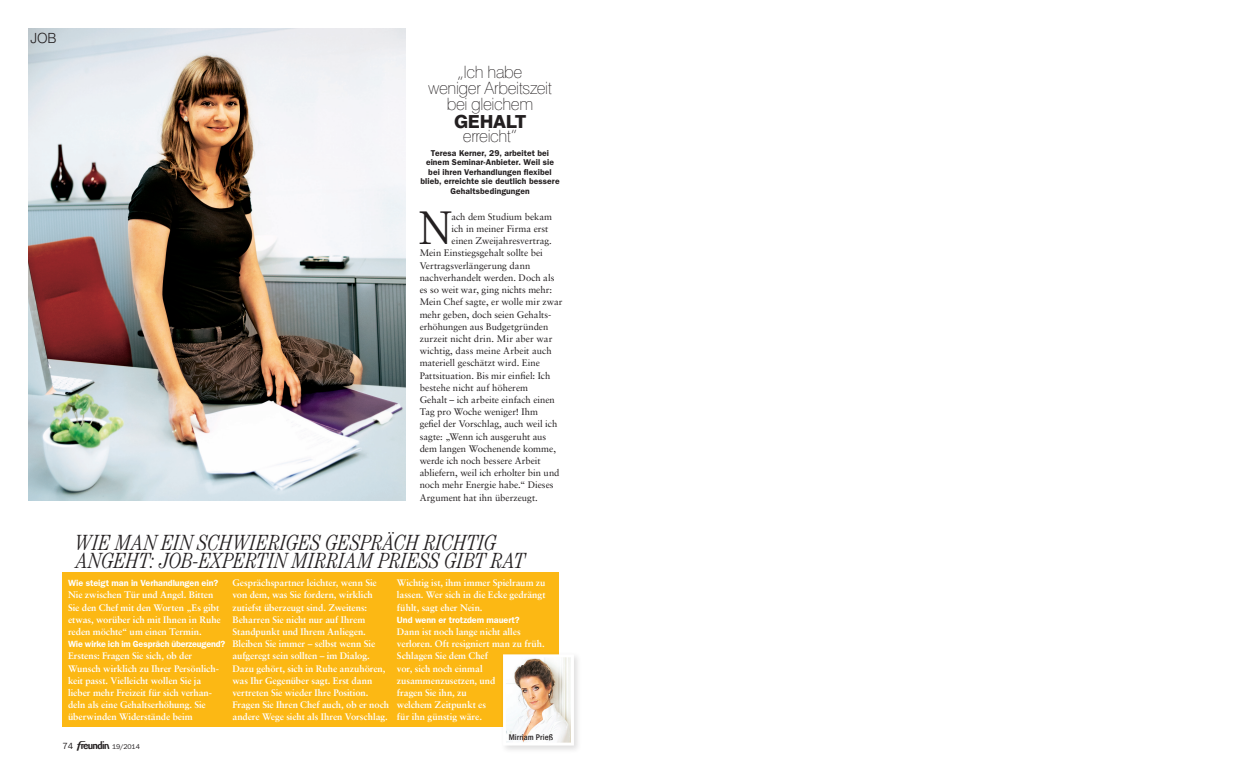
<style>
.page{position:relative;width:1242px;height:780px;background:#fff}
.page>*{position:absolute;margin:0;border:0;box-sizing:border-box;transform-origin:0 0}
.t1{font:300 47.3px "Century";color:#231f20}
.t2{font:italic 300 condensed 22px/18px "Century";letter-spacing:-.01em;color:#231f20}
.t3{font:800 18px "Swiss 721 BT";letter-spacing:-.02em;color:#231f20}
.t4{font:100 17px/16px "Swiss 721 BT";letter-spacing:-.025em;color:#231f20;text-align:center}
.t5{font:300 14px "Swiss 721 BT";color:#231f20}
.t6{font:700 9.5px/12.2px "Sabon LT";letter-spacing:-.005em;color:#fff}
.t7{font:9.5px "Sabon LT";letter-spacing:-.005em;color:#231f20}
.t8{font:9.5px "Sabon LT";letter-spacing:.015em;color:#231f20}
.t9{font:600 9px "Franklin Gothic LT";letter-spacing:-.01em;color:#fff}
.t10{font:9px "Franklin Gothic LT";color:#231f20}
.t11{font:600 8.5px/9.5px "Franklin Gothic LT";letter-spacing:.01em;color:#231f20;text-align:center}
.t12{font:500 condensed 8.5px "Franklin Gothic LT";letter-spacing:.01em;color:#231f20}
.t13{font:7px "Franklin Gothic LT";letter-spacing:-.02em;color:#231f20}
</style>
<div class="page">
<img style="left:28px;top:28px;width:377px;height:472px">
<div style="left:62px;top:572px;width:496px;height:154px;background:#fcb814"></div>
<div style="left:500px;top:651px;width:82px;height:102px;background:#231f20;opacity:.15"></div>
<img style="left:507px;top:658px;width:63px;height:83px">
<div style="left:503px;top:654px;width:71px;height:91px;border:3px solid #fff"></div>
<h3 class="t5" style="left:30px;top:28px;width:10px">job</h3>
<h3 class="t4" style="left:428px;top:64px;width:125px">„Ich habe<br>weniger Arbeitszeit bei gleichem</h3>
<h3 class="t3" style="left:454px;top:109px;width:74px">gehalt</h3>
<h3 class="t4" style="left:463px;top:128px;width:56px">erreicht”</h3>
<p class="t11" style="left:420px;top:148px;width:140px">Teresa Kerner, 29, arbeitet bei einem Seminar-Anbieter. Weil sie bei ihren Verhandlungen flexibel blieb, erreichte sie deutlich bessere<br>Gehaltsbedingungen</p>
<h1 class="t1" style="left:419px;top:201px;width:35px">N</h1>
<p class="t7" style="left:451px;top:211px;width:102px">ach dem Studium bekam</p>
<p class="t7" style="left:451px;top:223px;width:98px">ich in meiner Firma erst</p>
<p class="t7" style="left:451px;top:235px;width:102px">einen Zweijahresvertrag.</p>
<p class="t7" style="left:420px;top:247px;width:125px">Mein Einstiegsgehalt sollte bei</p>
<p class="t7" style="left:420px;top:260px;width:112px">Vertragsverlängerung dann</p>
<p class="t7" style="left:420px;top:272px;width:136px">nachverhandelt werden. Doch als</p>
<p class="t7" style="left:420px;top:284px;width:134px">es so weit war, ging nichts mehr:</p>
<p class="t7" style="left:420px;top:296px;width:144px">Mein Chef sagte, er wolle mir zwar</p>
<p class="t7" style="left:420px;top:308px;width:133px">mehr geben, doch seien Gehalts-</p>
<p class="t7" style="left:420px;top:321px;width:130px">erhöhungen aus Budgetgründen</p>
<p class="t8" style="left:420px;top:333px;width:134px">zurzeit nicht drin. Mir aber war</p>
<p class="t7" style="left:420px;top:345px;width:133px">wichtig, dass meine Arbeit auch</p>
<p class="t7" style="left:420px;top:357px;width:122px">materiell geschätzt wird. Eine</p>
<p class="t7" style="left:420px;top:369px;width:132px">Pattsituation. Bis mir einfiel: Ich</p>
<p class="t7" style="left:420px;top:382px;width:110px">bestehe nicht auf höherem</p>
<p class="t7" style="left:420px;top:394px;width:137px">Gehalt – ich arbeite einfach einen</p>
<p class="t7" style="left:420px;top:406px;width:120px">Tag pro Woche weniger! Ihm</p>
<p class="t7" style="left:420px;top:418px;width:139px">gefiel der Vorschlag, auch weil ich</p>
<p class="t7" style="left:420px;top:430px;width:128px">sagte: „Wenn ich ausgeruht aus</p>
<p class="t7" style="left:420px;top:443px;width:138px">dem langen Wochenende komme,</p>
<p class="t7" style="left:420px;top:455px;width:122px">werde ich noch bessere Arbeit</p>
<p class="t7" style="left:420px;top:467px;width:141px">abliefern, weil ich erholter bin und</p>
<p class="t7" style="left:420px;top:479px;width:135px">noch mehr Energie habe.“ Dieses</p>
<p class="t7" style="left:420px;top:491px;width:120px">Argument hat ihn überzeugt.</p>
<h2 class="t2" style="left:76px;top:533px;width:451px">WIE MAN EIN SCHWIERIGES GESPRÄCH RICHTIG<br>ANGEHT: JOB-EXPERTIN MIRRIAM PRIESS GIBT RAT</h2>
<p class="t9" style="left:68px;top:577px;width:152px">Wie steigt man in Verhandlungen ein?</p>
<p class="t6" style="left:68px;top:588px;width:154px">Nie zwischen Tür und Angel. Bitten Sie den Chef mit den Worten „Es gibt etwas, worüber ich mit Ihnen in Ruhe reden möchte“ um einen Termin.</p>
<p class="t9" style="left:68px;top:638px;width:159px">Wie wirke ich im Gespräch überzeugend?</p>
<p class="t6" style="left:68px;top:649px;width:152px">Erstens: Fragen Sie sich, ob der Wunsch wirklich zu Ihrer Persönlich&shy;keit passt. Vielleicht wollen Sie ja lieber mehr Freizeit für sich verhan&shy;deln als eine Gehaltserhöhung. Sie überwinden Widerstände beim</p>
<p class="t6" style="left:232px;top:576px;width:158px">Gesprächspartner leichter, wenn Sie von dem, was Sie fordern, wirklich zutiefst überzeugt sind. Zweitens:<br>Beharren Sie nicht nur auf Ihrem Standpunkt und Ihrem Anliegen.<br>Bleiben Sie immer – selbst wenn Sie aufgeregt sein sollten – im Dialog.<br>Dazu gehört, sich in Ruhe anzuhören, was Ihr Gegenüber sagt. Erst dann vertreten Sie wieder Ihre Position.<br>Fragen Sie Ihren Chef auch, ob er noch andere Wege sieht als Ihren Vorschlag.</p>
<p class="t6" style="left:397px;top:576px;width:150px;text-align:justify">Wichtig ist, ihm immer Spielraum zu lassen. Wer sich in die Ecke gedrängt fühlt, sagt eher Nein.</p>
<p class="t9" style="left:397px;top:614px;width:124px">Und wenn er trotzdem mauert?</p>
<p class="t6" style="left:397px;top:625px;width:149px">Dann ist noch lange nicht alles verloren. Oft resigniert man zu früh.<br>Schlagen Sie dem Chef<br>vor, sich noch einmal zusammenzusetzen, und<br>fragen Sie ihn, zu<br>welchem Zeitpunkt es<br>für ihn günstig wäre.</p>
<p class="t12" style="left:509px;top:732px;width:46px">Mirriam Prieß</p>
<p class="t10" style="left:62px;top:740px;width:12px">74</p>
<p class="t13" style="left:112px;top:742px;width:29px">19/2014</p>
</div>
